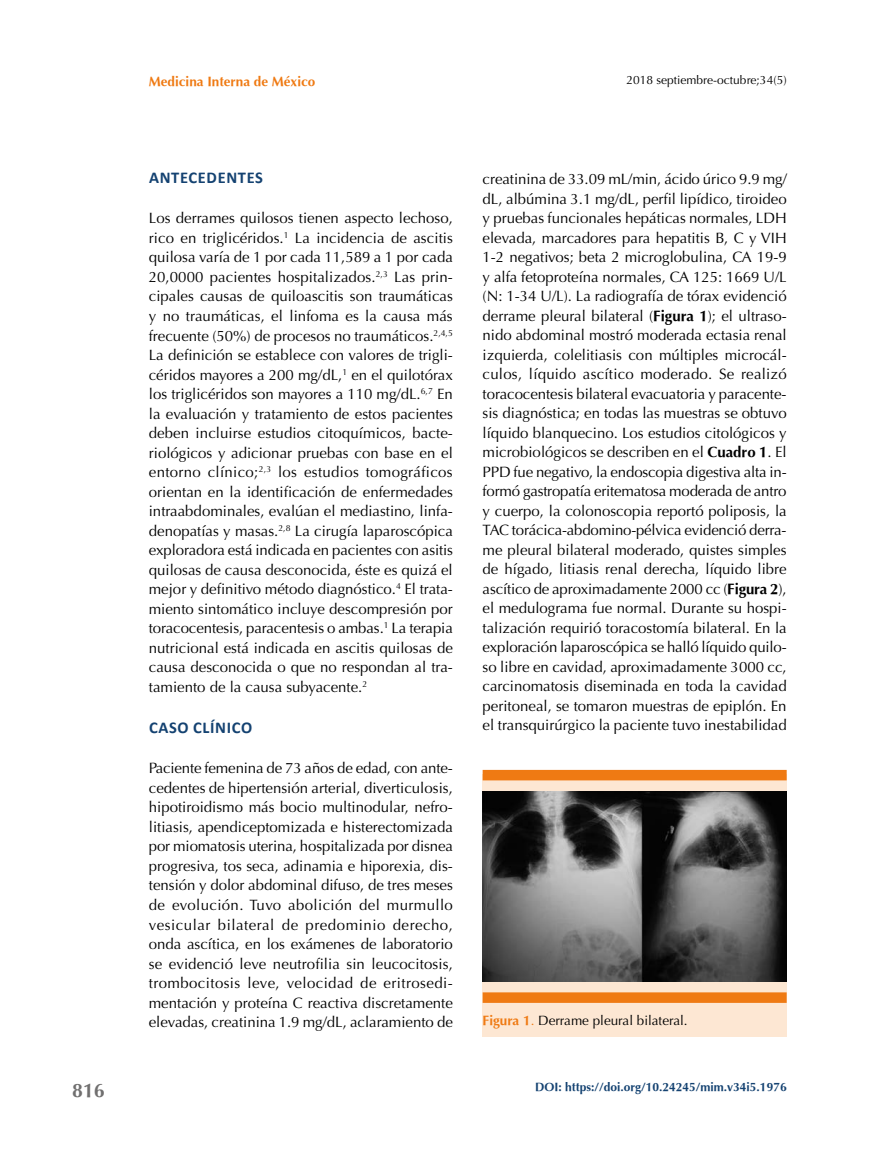
<style>
.page{position:relative;width:893px;height:1149px;background:#fff}
.page>*{position:absolute;margin:0;border:0;box-sizing:border-box;transform-origin:0 0}
.t1{font:700 19.5px "Optima";color:#706f6f}
.t2{font:700 16.5px "Calibri";letter-spacing:.04em;color:#144271}
.t3{font:15px/19.5px "Optima";color:#000;text-align:justify}
.t4{font:13.5px "Optima";color:#000}
.t5{font:700 13.5px "Optima";color:#ef7a13}
.t6{font:700 12px "Optima";color:#144271}
.t7{font:12px "Optima";color:#000}
.s1{font-weight:700}
.s2{font-weight:700;color:#ef7a13}
.s3{color:#ef7a13}
</style>
<div class="page">
<div style="left:483px;top:773px;width:304px;height:263px;background:#fde7d3"></div>
<div style="left:483px;top:992px;width:304px;height:10px;background:#ef7a13"></div>
<div style="left:483px;top:769px;width:304px;height:11px;background:#ef7a13"></div>
<img style="left:483px;top:791px;width:303px;height:190px">
<h1 class="t1" style="left:72px;top:1079px;width:34px">816</h1>
<p class="t5" style="left:149px;top:73px;width:168px">Medicina Interna de México</p>
<p class="t7" style="left:627px;top:73px;width:162px">2018 septiembre-octubre;34(5)</p>
<p class="t2" style="left:149px;top:166px;width:115px">ANTECEDENTES</p>
<p class="t3" style="left:149px;top:209px;width:306px">Los derrames quilosos tienen aspecto lechoso, rico en triglicéridos.<sup>1</sup> La incidencia de ascitis quilosa varía de 1 por cada 11,589 a 1 por cada 20,0000 pacientes hospitalizados.<sup>2,3</sup> Las prin&shy;cipales causas de quiloascitis son traumáticas y no traumáticas, el linfoma es la causa más frecuente (50%) de procesos no traumáticos.<sup>2,4,5<br></sup>La definición se establece con valores de trigli&shy;céridos mayores a 200 mg/dL,<sup>1</sup> en el quilotórax los triglicéridos son mayores a 110 mg/dL.<sup>6,7</sup> En la evaluación y tratamiento de estos pacientes deben incluirse estudios citoquímicos, bacte&shy;riológicos y adicionar pruebas con base en el entorno clínico;<sup>2,3</sup> los estudios tomográficos orientan en la identificación de enfermedades intraabdominales, evalúan el mediastino, linfa&shy;denopatías y masas.<sup>2,8</sup> La cirugía laparoscópica exploradora está indicada en pacientes con asitis quilosas de causa desconocida, éste es quizá el mejor y definitivo método diagnóstico.<sup>4</sup> El trata&shy;miento sintomático incluye descompresión por toracocentesis, paracentesis o ambas.<sup>1</sup> La terapia nutricional está indicada en ascitis quilosas de causa desconocida o que no respondan al tra&shy;tamiento de la causa subyacente.<sup>2</sup></p>
<p class="t2" style="left:149px;top:716px;width:105px">CASO CLÍNICO</p>
<p class="t3" style="left:149px;top:758px;width:306px">Paciente femenina de 73 años de edad, con ante&shy;cedentes de hipertensión arterial, diverticulosis, hipotiroidismo más bocio multinodular, nefro&shy;litiasis, apendiceptomizada e histerectomizada por miomatosis uterina, hospitalizada por disnea progresiva, tos seca, adinamia e hiporexia, dis&shy;tensión y dolor abdominal difuso, de tres meses de evolución. Tuvo abolición del murmullo vesicular bilateral de predominio derecho, onda ascítica, en los exámenes de laboratorio se evidenció leve neutrofilia sin leucocitosis, trombocitosis leve, velocidad de eritrosedi&shy;mentación y proteína C reactiva discretamente elevadas, creatinina 1.9 mg/dL, aclaramiento de</p>
<p class="t3" style="left:483px;top:169px;width:306px">creatinina de 33.09 mL/min, ácido úrico 9.9 mg/ dL, albúmina 3.1 mg/dL, perfil lipídico, tiroideo y pruebas funcionales hepáticas normales, LDH elevada, marcadores para hepatitis B, C y VIH 1-2 negativos; beta 2 microglobulina, CA 19-9 y alfa fetoproteína normales, CA 125: 1669 U/L (N: 1-34 U/L). La radiografía de tórax evidenció derrame pleural bilateral (<span class="s1">Figura 1</span>); el ultraso&shy;nido abdominal mostró moderada ectasia renal izquierda, colelitiasis con múltiples microcál&shy;culos, líquido ascítico moderado. Se realizó toracocentesis bilateral evacuatoria y paracente&shy;sis diagnóstica; en todas las muestras se obtuvo líquido blanquecino. Los estudios citológicos y microbiológicos se describen en el <span class="s1">Cuadro 1</span>. El PPD fue negativo, la endoscopia digestiva alta in&shy;formó gastropatía eritematosa moderada de antro y cuerpo, la colonoscopia reportó poliposis, la TAC torácica-abdomino-pélvica evidenció derra&shy;me pleural bilateral moderado, quistes simples de hígado, litiasis renal derecha, líquido libre ascítico de aproximadamente 2000 cc (<span class="s1">Figura 2</span>), el medulograma fue normal. Durante su hospi&shy;talización requirió toracostomía bilateral. En la exploración laparoscópica se halló líquido quilo&shy;so libre en cavidad, aproximadamente 3000 cc, carcinomatosis diseminada en toda la cavidad peritoneal, se tomaron muestras de epiplón. En el transquirúrgico la paciente tuvo inestabilidad</p>
<p class="t4" style="left:483px;top:1012px;width:207px"><span class="s2">Figura 1</span><span class="s3">.</span> Derrame pleural bilateral.</p>
<p class="t6" style="left:535px;top:1079px;width:253px">DOI: https://doi.org/10.24245/mim.v34i5.1976</p>
</div>
